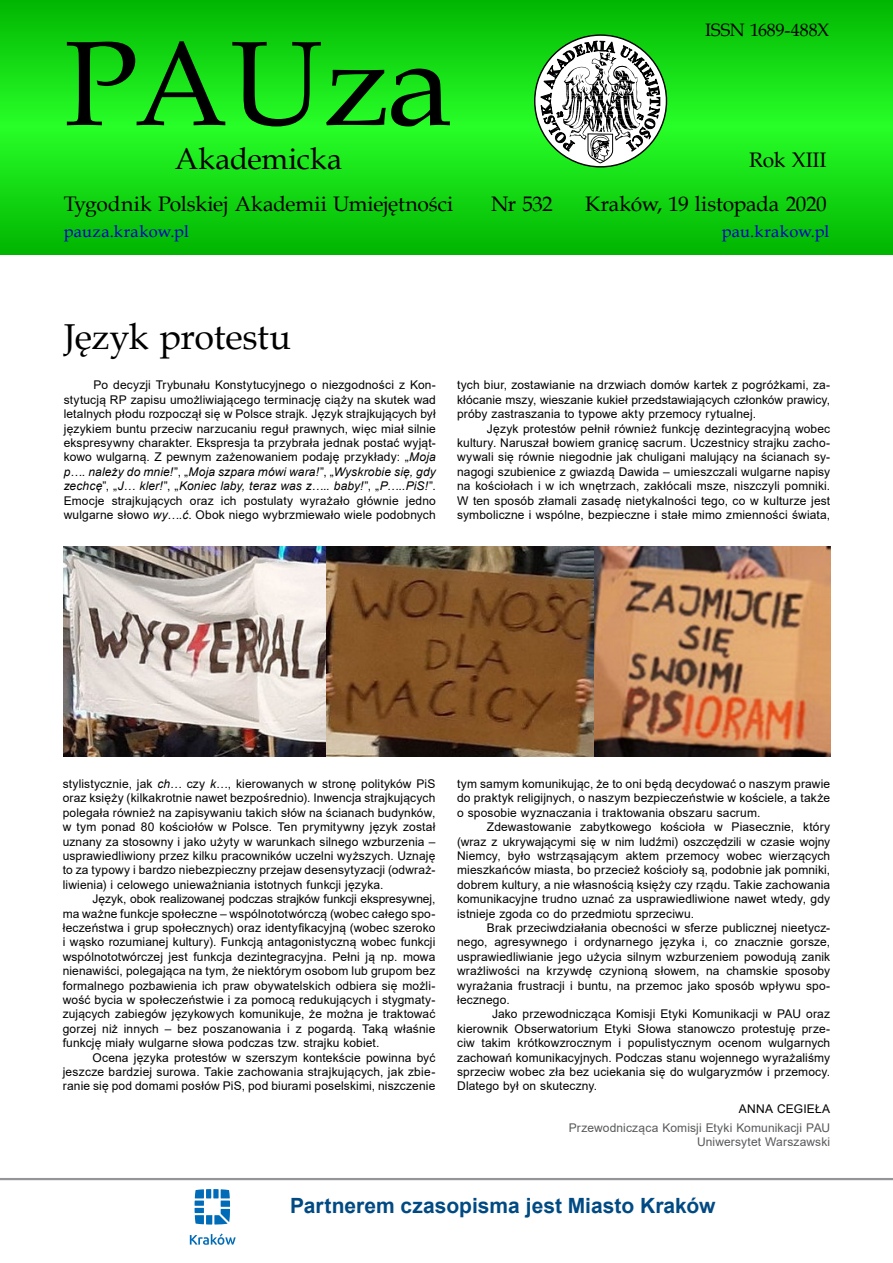
<style>
.page{position:relative;width:893px;height:1263px;background:#fff}
.page>*{position:absolute;margin:0;border:0;box-sizing:border-box;transform-origin:0 0}
.t1{font:120px "Book Antiqua";letter-spacing:-.01em;color:#000}
.t2{font:36px "Book Antiqua";letter-spacing:-.01em;color:#000}
.t3{font:30px "Book Antiqua";color:#000}
.t4{font:21px/44px "Book Antiqua";letter-spacing:-.01em;color:#000;text-align:right}
.t5{font:700 21px "Arial";color:#004a83}
.t6{font:18px "Book Antiqua";letter-spacing:-.005em;color:#000}
.t7{font:16.5px "Book Antiqua";letter-spacing:.015em;color:#0000c8}
.t8{font:12px/14.4px "Arial";letter-spacing:.01em;color:#000;text-align:justify}
.t9{font:12px/14.4px "Arial";letter-spacing:.01em;color:#58595b;text-align:right}
.s1{font-style:italic}
</style>
<div class="page">
<svg style="left:0;top:0;width:893px;height:254px;background:#13d813"></svg>
<svg style="left:535px;top:35px;width:131px;height:132px"></svg>
<svg style="left:540px;top:32px;width:120px;height:131px"></svg>
<hr style="left:0;top:1178px;width:893px;height:2px;background:#939598">
<svg style="left:195px;top:1189px;width:35px;height:35px"></svg>
<svg style="left:190px;top:1233px;width:46px;height:12px"></svg>
<img style="left:64px;top:546px;width:262px;height:210px">
<img style="left:326px;top:546px;width:269px;height:210px">
<img style="left:595px;top:546px;width:235px;height:210px">
<h1 class="t1" style="left:64px;top:1px;width:390px">PAUza</h1>
<h3 class="t3" style="left:175px;top:138px;width:169px">Akademicka</h3>
<h3 class="t4" style="left:64px;top:182px;width:391px">Tygodnik Polskiej Akademii Umiejętności</h3>
<h3 class="t4" style="left:491px;top:181px;width:63px">Nr 532</h3>
<h3 class="t6" style="left:705px;top:18px;width:126px">ISSN 1689-488X</h3>
<h3 class="t4" style="left:585px;top:138px;width:243px">Rok XIII<br>Kraków, 19 listopada 2020</h3>
<h3 class="t7" style="left:64px;top:220px;width:127px">pauza.krakow.pl</h3>
<h3 class="t7" style="left:722px;top:220px;width:109px">pau.krakow.pl</h3>
<h2 class="t2" style="left:64px;top:312px;width:229px">Język protestu</h2>
<p class="t8" style="left:64px;top:378px;width:374px;text-indent:30px">Po decyzji Trybunału Konstytucyjnego o niezgodności z Kon&shy;stytucją RP zapisu umożliwiającego terminację ciąży na skutek wad letalnych płodu rozpoczął się w Polsce strajk. Język strajkujących był językiem buntu przeciw narzucaniu reguł prawnych, więc miał silnie ekspresywny charakter. Ekspresja ta przybrała jednak postać wyjąt&shy;kowo wulgarną. Z pewnym zażenowaniem podaję przykłady: „<span class="s1">Moja p…. należy do mnie!</span>”, „<span class="s1">Moja szpara mówi wara!</span>”, „<span class="s1">Wyskrobie się, gdy zechcę</span>”, „<span class="s1">J… kler!</span>”, „<span class="s1">Koniec laby, teraz was z….. baby!</span>”, „<span class="s1">P…..PiS!</span>”.<br>Emocje strajkujących oraz ich postulaty wyrażało głównie jedno wulgarne słowo <span class="s1">wy….ć</span>. Obok niego wybrzmiewało wiele podobnych</p>
<p class="t8" style="left:457px;top:378px;width:375px">tych biur, zostawianie na drzwiach domów kartek z pogróżkami, za&shy;kłócanie mszy, wieszanie kukieł przedstawiających członków prawicy, próby zastraszania to typowe akty przemocy rytualnej.</p>
<p class="t8" style="left:457px;top:421px;width:375px;text-indent:30px">Język protestów pełnił również funkcję dezintegracyjną wobec kultury. Naruszał bowiem granicę sacrum. Uczestnicy strajku zacho&shy;wywali się równie niegodnie jak chuligani malujący na ścianach sy&shy;nagogi szubienice z gwiazdą Dawida – umieszczali wulgarne napisy na kościołach i w ich wnętrzach, zakłócali msze, niszczyli pomniki.<br>W ten sposób złamali zasadę nietykalności tego, co w kulturze jest symboliczne i wspólne, bezpieczne i stałe mimo zmienności świata,</p>
<p class="t8" style="left:63px;top:776px;width:374px">stylistycznie, jak <span class="s1">ch…</span> czy <span class="s1">k…</span>, kierowanych w stronę polityków PiS oraz księży (kilkakrotnie nawet bezpośrednio). Inwencja strajkujących polegała również na zapisywaniu takich słów na ścianach budynków, w tym ponad 80 kościołów w Polsce. Ten prymitywny język został uznany za stosowny i jako użyty w warunkach silnego wzburzenia – usprawiedliwiony przez kilku pracowników uczelni wyższych. Uznaję to za typowy i bardzo niebezpieczny przejaw desensytyzacji (odwraż&shy;liwienia) i celowego unieważniania istotnych funkcji języka.</p>
<p class="t8" style="left:63px;top:892px;width:374px;text-indent:30px">Język, obok realizowanej podczas strajków funkcji ekspresywnej, ma ważne funkcje społeczne – wspólnototwórczą (wobec całego spo&shy;łeczeństwa i grup społecznych) oraz identyfikacyjną (wobec szeroko i wąsko rozumianej kultury). Funkcją antagonistyczną wobec funkcji wspólnototwórczej jest funkcja dezintegracyjna. Pełni ją np. mowa nienawiści, polegająca na tym, że niektórym osobom lub grupom bez formalnego pozbawienia ich praw obywatelskich odbiera się możli&shy;wość bycia w społeczeństwie i za pomocą redukujących i stygmaty&shy;zujących zabiegów językowych komunikuje, że można je traktować gorzej niż innych – bez poszanowania i z pogardą. Taką właśnie funkcję miały wulgarne słowa podczas tzw. strajku kobiet.</p>
<p class="t8" style="left:63px;top:1050px;width:374px;text-indent:30px">Ocena języka protestów w szerszym kontekście powinna być jeszcze bardziej surowa. Takie zachowania strajkujących, jak zbie&shy;ranie się pod domami posłów PiS, pod biurami poselskimi, niszczenie</p>
<p class="t8" style="left:457px;top:776px;width:375px">tym samym komunikując, że to oni będą decydować o naszym prawie do praktyk religijnych, o naszym bezpieczeństwie w kościele, a także o sposobie wyznaczania i traktowania obszaru sacrum.</p>
<p class="t8" style="left:457px;top:820px;width:375px;text-indent:30px">Zdewastowanie zabytkowego kościoła w Piasecznie, który (wraz z ukrywającymi się w nim ludźmi) oszczędzili w czasie wojny Niemcy, było wstrząsającym aktem przemocy wobec wierzących mieszkańców miasta, bo przecież kościoły są, podobnie jak pomniki, dobrem kultury, a nie własnością księży czy rządu. Takie zachowania komunikacyjne trudno uznać za usprawiedliwione nawet wtedy, gdy istnieje zgoda co do przedmiotu sprzeciwu.</p>
<p class="t8" style="left:457px;top:920px;width:375px;text-indent:30px">Brak przeciwdziałania obecności w sferze publicznej nieetycz&shy;nego, agresywnego i ordynarnego języka i, co znacznie gorsze, usprawiedliwianie jego użycia silnym wzburzeniem powodują zanik wrażliwości na krzywdę czynioną słowem, na chamskie sposoby wyrażania frustracji i buntu, na przemoc jako sposób wpływu spo&shy;łecznego.</p>
<p class="t8" style="left:457px;top:1007px;width:375px;text-indent:35px">Jako przewodnicząca Komisji Etyki Komunikacji w PAU oraz kierownik Obserwatorium Etyki Słowa stanowczo protestuję prze&shy;ciw takim krótkowzrocznym i populistycznym ocenom wulgarnych zachowań komunikacyjnych. Podczas stanu wojennego wyrażaliśmy sprzeciw wobec zła bez uciekania się do wulgaryzmów i przemocy.<br>Dlatego był on skuteczny.</p>
<p class="t8" style="left:739px;top:1102px;width:93px">ANNA CEGIEŁA</p>
<p class="t9" style="left:569px;top:1120px;width:263px">Przewodnicząca Komisji Etyki Komunikacji PAU<br>Uniwersytet Warszawski</p>
<h3 class="t5" style="left:290px;top:1191px;width:427px">Partnerem czasopisma jest Miasto Kraków</h3>
</div>
